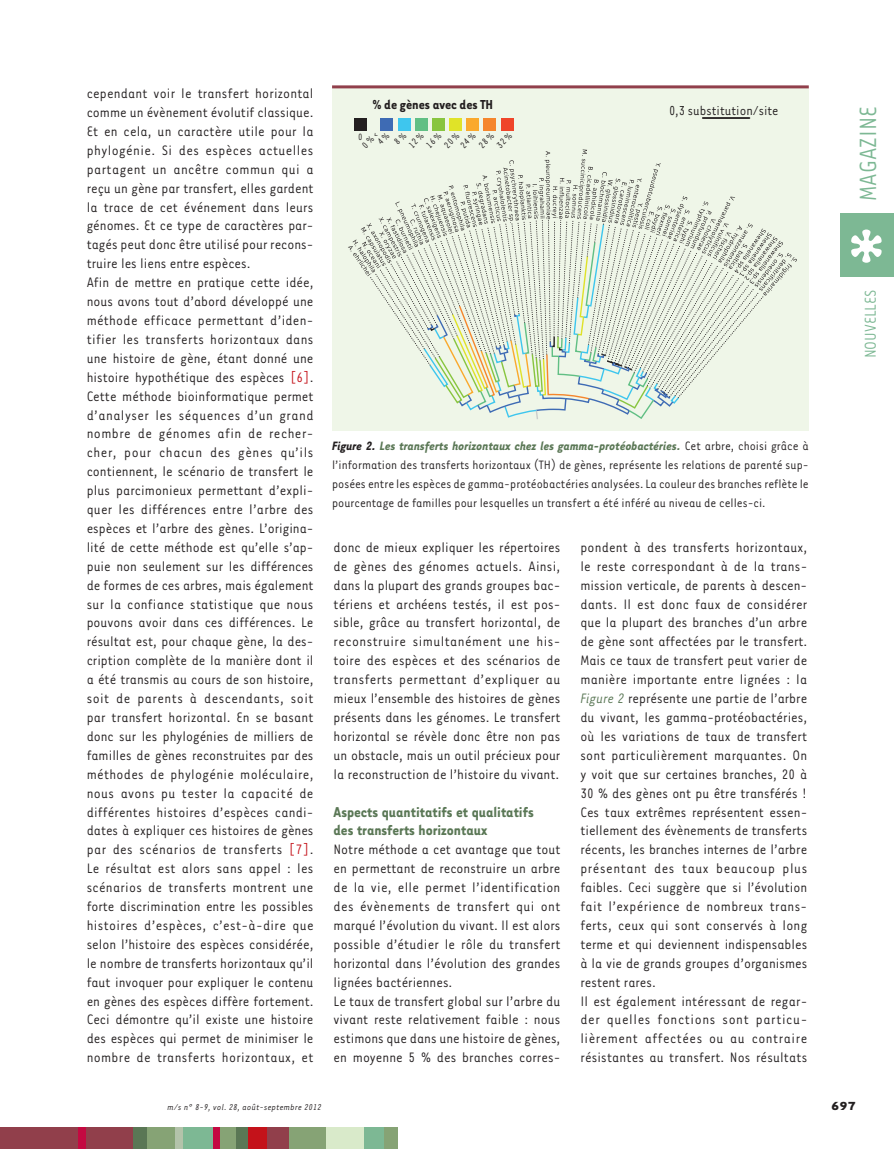
<style>
.page{position:relative;width:894px;height:1149px;background:#fff}
.page>*{position:absolute;margin:0;border:0;box-sizing:border-box;transform-origin:0 0}
.t1{font:27px "Tarzana Narrow";color:#7db894}
.t2{font:18px "Tarzana Narrow";color:#7db894}
.t3{font:700 16.5px/18.9px "Tarzana Narrow";color:#5a7755}
.t4{font:15.75px/18.9px "Tarzana Narrow";color:#231f20}
.t5{font:15px "Tarzana Narrow";color:#231f20}
.t6{font:700 15px "Tarzana Narrow";color:#231f20}
.t7{font:13.95px/18.9px "Tarzana Narrow";color:#231f20;text-align:justify}
.t8{font:700 13.5px "Tarzana Wide";color:#231f20}
.t9{font:10.5px/8.6px "Tarzana Narrow";color:#231f20}
.t10{font:italic 9.75px "Tarzana Narrow";letter-spacing:.025em;color:#231f20}
.s1{color:#c4121a}
.s2{font-weight:700;font-style:italic}
.s3{font-weight:700;font-style:italic;color:#5a7755}
.s4{font-style:italic;color:#5a7755}
</style>
<div class="page">
<div style="left:0;top:1127px;width:134px;height:22px;background:#913f4b"></div>
<div style="left:235px;top:1127px;width:13px;height:22px;background:#5a7755"></div>
<div style="left:78px;top:1127px;width:7px;height:22px;background:#c40941"></div>
<div style="left:133px;top:1127px;width:22px;height:22px;background:#5a7755"></div>
<div style="left:147px;top:1127px;width:30px;height:22px;background:#86a375"></div>
<div style="left:175px;top:1127px;width:9px;height:22px;background:#b3c3aa"></div>
<div style="left:183px;top:1127px;width:30px;height:22px;background:#7db894"></div>
<div style="left:217px;top:1127px;width:19px;height:22px;background:#86a375"></div>
<div style="left:213px;top:1127px;width:6px;height:22px;background:#c40941"></div>
<div style="left:248px;top:1127px;width:27px;height:22px;background:#c4121a"></div>
<div style="left:287px;top:1127px;width:39px;height:22px;background:#86a375"></div>
<div style="left:267px;top:1127px;width:21px;height:22px;background:#913f4b"></div>
<div style="left:326px;top:1127px;width:38px;height:22px;background:#d9eaca"></div>
<div style="left:364px;top:1127px;width:20px;height:22px;background:#7db894"></div>
<div style="left:383px;top:1127px;width:14px;height:22px;background:#86a375"></div>
<div style="left:840px;top:213px;width:53px;height:64px;background:#7db894"></div>
<svg style="left:851px;top:229px;width:30px;height:34px"></svg>
<div style="left:332px;top:87px;width:476px;height:344px;background:#eff6e8"></div>
<div style="left:354px;top:119px;width:13px;height:12px;background:#231f20"></div>
<div style="left:380px;top:119px;width:13px;height:12px;background:#3e6bb4"></div>
<div style="left:397px;top:119px;width:13px;height:12px;background:#3ec6ee"></div>
<div style="left:415px;top:119px;width:12px;height:12px;background:#61bf84"></div>
<div style="left:432px;top:119px;width:12px;height:12px;background:#88c53f"></div>
<div style="left:449px;top:119px;width:12px;height:12px;background:#e0e328"></div>
<div style="left:466px;top:119px;width:12px;height:12px;background:#faa92d"></div>
<div style="left:483px;top:119px;width:13px;height:12px;background:#f5862d"></div>
<div style="left:500px;top:119px;width:13px;height:12px;background:#ef452a"></div>
<hr style="left:702px;top:117px;width:47px;height:2px;background:#231f20">
<hr style="left:332px;top:85px;width:476px;height:3px;background:#913f4b">
<svg style="left:348px;top:149px;width:448px;height:270px"></svg>
<p class="t4" style="left:87px;top:85px;width:228px">cependant voir le transfert horizontal comme un évènement évolutif classique.<br>Et en cela, un caractère utile pour la phylogénie. Si des espèces actuelles partagent un ancêtre commun qui a reçu un gène par transfert, elles gardent la trace de cet événement dans leurs génomes. Et ce type de caractères par&shy;tagés peut donc être utilisé pour recons&shy;truire les liens entre espèces.<br>Afin de mettre en pratique cette idée, nous avons tout d’abord développé une méthode efficace permettant d’iden&shy;tifier les transferts horizontaux dans une histoire de gène, étant donné une histoire hypothétique des espèces <span class="s1">[6]</span>.<br>Cette méthode bioinformatique permet d’analyser les séquences d’un grand nombre de génomes afin de recher&shy;cher, pour chacun des gènes qu’ils contiennent, le scénario de transfert le plus parcimonieux permettant d’expli&shy;quer les différences entre l’arbre des espèces et l’arbre des gènes. L’origina&shy;lité de cette méthode est qu’elle s’ap&shy;puie non seulement sur les différences de formes de ces arbres, mais également sur la confiance statistique que nous pouvons avoir dans ces différences. Le résultat est, pour chaque gène, la des&shy;cription complète de la manière dont il a été transmis au cours de son histoire, soit de parents à descendants, soit par transfert horizontal. En se basant donc sur les phylogénies de milliers de familles de gènes reconstruites par des méthodes de phylogénie moléculaire, nous avons pu tester la capacité de différentes histoires d’espèces candi&shy;dates à expliquer ces histoires de gènes par des scénarios de transferts <span class="s1">[7]</span>.<br>Le résultat est alors sans appel : les scénarios de transferts montrent une forte discrimination entre les possibles histoires d’espèces, c’est-à-dire que selon l’histoire des espèces considérée, le nombre de transferts horizontaux qu’il faut invoquer pour expliquer le contenu en gènes des espèces diffère fortement.<br>Ceci démontre qu’il existe une histoire des espèces qui permet de minimiser le nombre de transferts horizontaux, et</p>
<p class="t6" style="left:372px;top:100px;width:122px">% de gènes avec des TH</p>
<p class="t5" style="left:668px;top:105px;width:111px">0,3 substitution/site</p>
<p class="t9" style="left:358px;top:134px;width:6px">0</p>
<p class="t9" style="left:370px;top:135px;width:14px;text-indent:-13px;rotate:-45deg">0 % &lt;<br>4 %</p>
<p class="t7" style="left:332px;top:438px;width:478px"><span class="s2">Figure 2.</span> <span class="s3">Les transferts horizontaux chez les gamma-protéobactéries.</span> Cet arbre, choisi grâce à l’information des transferts horizontaux (TH) de gènes, représente les relations de parenté sup&shy;posées entre les espèces de gamma-protéobactéries analysées. La couleur des branches reflète le pourcentage de familles pour lesquelles un transfert a été inféré au niveau de celles-ci.</p>
<p class="t4" style="left:333px;top:539px;width:228px;text-align:justify">donc de mieux expliquer les répertoires de gènes des génomes actuels. Ainsi, dans la plupart des grands groupes bac&shy;tériens et archéens testés, il est pos&shy;sible, grâce au transfert horizontal, de reconstruire simultanément une his&shy;toire des espèces et des scénarios de transferts permettant d’expliquer au mieux l’ensemble des histoires de gènes présents dans les génomes. Le transfert horizontal se révèle donc être non pas un obstacle, mais un outil précieux pour la reconstruction de l’histoire du vivant.</p>
<p class="t3" style="left:333px;top:803px;width:201px">Aspects quantitatifs et qualitatifs des transferts horizontaux</p>
<p class="t4" style="left:333px;top:841px;width:228px">Notre méthode a cet avantage que tout en permettant de reconstruire un arbre de la vie, elle permet l’identification des évènements de transfert qui ont marqué l’évolution du vivant. Il est alors possible d’étudier le rôle du transfert horizontal dans l’évolution des grandes lignées bactériennes.<br>Le taux de transfert global sur l’arbre du vivant reste relativement faible : nous estimons que dans une histoire de gènes, en moyenne 5 % des branches corres-</p>
<p class="t4" style="left:580px;top:539px;width:228px">pondent à des transferts horizontaux, le reste correspondant à de la trans&shy;mission verticale, de parents à descen&shy;dants. Il est donc faux de considérer que la plupart des branches d’un arbre de gène sont affectées par le transfert.<br>Mais ce taux de transfert peut varier de manière importante entre lignées : la <span class="s4">Figure 2</span> représente une partie de l’arbre du vivant, les gamma-protéobactéries, où les variations de taux de transfert sont particulièrement marquantes. On y voit que sur certaines branches, 20 à 30 % des gènes ont pu être transférés !<br>Ces taux extrêmes représentent essen&shy;tiellement des évènements de transferts récents, les branches internes de l’arbre présentant des taux beaucoup plus faibles. Ceci suggère que si l’évolution fait l’expérience de nombreux trans&shy;ferts, ceux qui sont conservés à long terme et qui deviennent indispensables à la vie de grands groupes d’organismes restent rares.<br>Il est également intéressant de regar&shy;der quelles fonctions sont particu&shy;lièrement affectées ou au contraire résistantes au transfert. Nos résultats</p>
<p class="t10" style="left:167px;top:1103px;width:155px">m/s n° 8-9, vol. 28, août-septembre 2012</p>
<h1 class="t1" style="left:858px;top:201px;width:96px;rotate:-90deg">MAGAZINE</h1>
<p class="t2" style="left:864px;top:358px;width:70px;rotate:-90deg">NOUVELLES</p>
<p class="t8" style="left:830px;top:1101px;width:26px">697</p>
</div>
